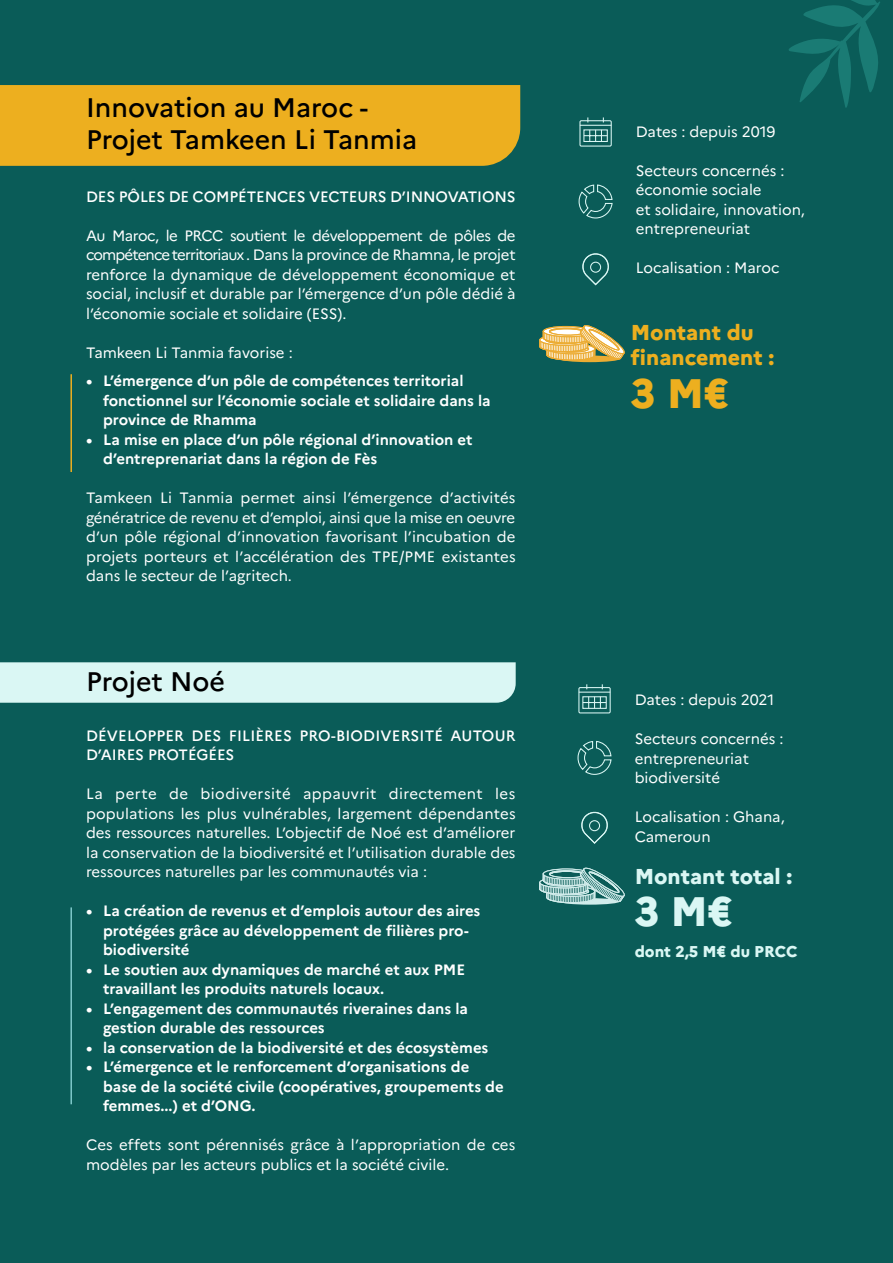
<style>
.page{position:relative;width:893px;height:1263px;background:#0a5c58}
.page>*{position:absolute;margin:0;border:0;box-sizing:border-box;transform-origin:0 0}
.t1{font:800 41.1px "Marianne";color:#edaf1f}
.t2{font:800 41.1px "Marianne";color:#daf7f4}
.t3{font:500 26.85px "Marianne";color:#000}
.t4{font:800 21.45px "Marianne";color:#edaf1f}
.t5{font:800 21.45px "Marianne";color:#daf7f4}
.t6{font:800 15.6px "Marianne";color:#daf7f4}
.t7{font:15px/19.5px "Marianne";color:#fff}
.t8{font:700 15px/19.5px "Marianne";color:#fff}
.t9{font:500 15px/19.5px "Marianne";color:#fff}
</style>
<div class="page">
<div style="left:0;top:662px;width:516px;height:41px;background:#daf7f4"></div>
<div style="left:0;top:85px;width:520px;height:81px;background:#edaf1f"></div>
<hr style="left:70px;top:374px;width:2px;height:98px;background:#edaf1f">
<hr style="left:70px;top:907px;width:2px;height:197px;background:#7fc9cb">
<svg style="left:579px;top:117px;width:33px;height:30px"></svg>
<div style="left:583px;top:129px;width:25px;height:13px;border:1px solid #daf7f4"></div>
<svg style="left:578px;top:184px;width:35px;height:35px"></svg>
<svg style="left:582px;top:253px;width:27px;height:33px"></svg>
<div style="left:590px;top:262px;width:11px;height:11px;border:1px solid #daf7f4;border-radius:50%"></div>
<svg style="left:578px;top:684px;width:33px;height:30px"></svg>
<div style="left:582px;top:696px;width:25px;height:13px;border:1px solid #daf7f4"></div>
<svg style="left:581px;top:811px;width:27px;height:33px"></svg>
<div style="left:589px;top:820px;width:11px;height:11px;border:1px solid #daf7f4;border-radius:50%"></div>
<svg style="left:577px;top:740px;width:35px;height:35px"></svg>
<svg style="left:789px;top:0;width:91px;height:108px"></svg>
<svg style="left:559px;top:898px;width:61px;height:7px"></svg>
<svg style="left:539px;top:867px;width:86px;height:36px"></svg>
<svg style="left:559px;top:356px;width:61px;height:6px"></svg>
<svg style="left:539px;top:325px;width:86px;height:36px"></svg>
<p class="t3" style="left:86px;top:87px;width:284px">Innovation au Maroc -</p>
<p class="t3" style="left:86px;top:119px;width:333px">Projet Tamkeen Li Tanmia</p>
<p class="t9" style="left:86px;top:185px;width:431px">DES PÔLES DE COMPÉTENCES VECTEURS D’INNOVATIONS</p>
<p class="t7" style="left:86px;top:224px;width:431px;text-align:justify">Au Maroc, le PRCC soutient le développement de pôles de compétence territoriaux . Dans la province de Rhamna, le projet renforce la dynamique de développement économique et social, inclusif et durable par l’émergence d’un pôle dédié à l’économie sociale et solidaire (ESS).</p>
<p class="t7" style="left:86px;top:341px;width:208px">Tamkeen Li Tanmia favorise :</p>
<p class="t8" style="left:103px;top:370px;width:389px;text-indent:-17px">• L’émergence d’un pôle de compétences territorial fonctionnel sur l’économie sociale et solidaire dans la province de Rhamma</p>
<p class="t8" style="left:103px;top:428px;width:371px;text-indent:-17px">• La mise en place d’un pôle régional d’innovation et d’entreprenariat dans la région de Fès</p>
<p class="t7" style="left:86px;top:487px;width:431px;text-align:justify">Tamkeen Li Tanmia permet ainsi l’émergence d’activités génératrice de revenu et d’emploi, ainsi que la mise en oeuvre d’un pôle régional d’innovation favorisant l’incubation de projets porteurs et l’accélération des TPE/PME existantes dans le secteur de l’agritech.</p>
<p class="t3" style="left:86px;top:661px;width:141px">Projet Noé</p>
<p class="t9" style="left:86px;top:724px;width:431px">DÉVELOPPER DES FILIÈRES PRO-BIODIVERSITÉ AUTOUR<br>D’AIRES PROTÉGÉES</p>
<p class="t7" style="left:86px;top:783px;width:431px;text-align:justify">La perte de biodiversité appauvrit directement les populations les plus vulnérables, largement dépendantes des ressources naturelles. L’objectif de Noé est d’améliorer la conservation de la biodiversité et l’utilisation durable des ressources naturelles par les communautés via :</p>
<p class="t8" style="left:103px;top:900px;width:379px;text-indent:-17px">• La création de revenus et d’emplois autour des aires protégées grâce au développement de filières pro&shy;biodiversité</p>
<p class="t8" style="left:103px;top:958px;width:363px;text-indent:-17px">• Le soutien aux dynamiques de marché et aux PME travaillant les produits naturels locaux.</p>
<p class="t8" style="left:103px;top:997px;width:366px;text-indent:-17px">• L’engagement des communautés riveraines dans la gestion durable des ressources</p>
<p class="t8" style="left:86px;top:1036px;width:404px">• la conservation de la biodiversité et des écosystèmes</p>
<p class="t8" style="left:103px;top:1056px;width:402px;text-indent:-17px">• L’émergence et le renforcement d’organisations de base de la société civile (coopératives, groupements de femmes...) et d’ONG.</p>
<p class="t7" style="left:86px;top:1134px;width:431px">Ces effets sont pérennisés grâce à l’appropriation de ces modèles par les acteurs publics et la société civile.</p>
<p class="t7" style="left:636px;top:120px;width:141px">Dates : depuis 2019</p>
<p class="t7" style="left:636px;top:159px;width:171px">Secteurs concernés : économie sociale<br>et solidaire, innovation, entrepreneuriat</p>
<p class="t7" style="left:636px;top:257px;width:145px">Localisation : Maroc</p>
<p class="t4" style="left:631px;top:315px;width:124px">Montant du</p>
<p class="t4" style="left:631px;top:341px;width:145px">financement :</p>
<p class="t1" style="left:631px;top:361px;width:99px">3 M€</p>
<p class="t7" style="left:635px;top:689px;width:141px">Dates : depuis 2021</p>
<p class="t7" style="left:635px;top:728px;width:150px">Secteurs concernés : entrepreneuriat biodiversité</p>
<p class="t7" style="left:635px;top:806px;width:152px">Localisation : Ghana,<br>Cameroun</p>
<p class="t5" style="left:635px;top:860px;width:159px">Montant total :</p>
<p class="t2" style="left:635px;top:879px;width:99px">3 M€</p>
<p class="t6" style="left:635px;top:939px;width:164px">dont 2,5 M€ du PRCC</p>
</div>
